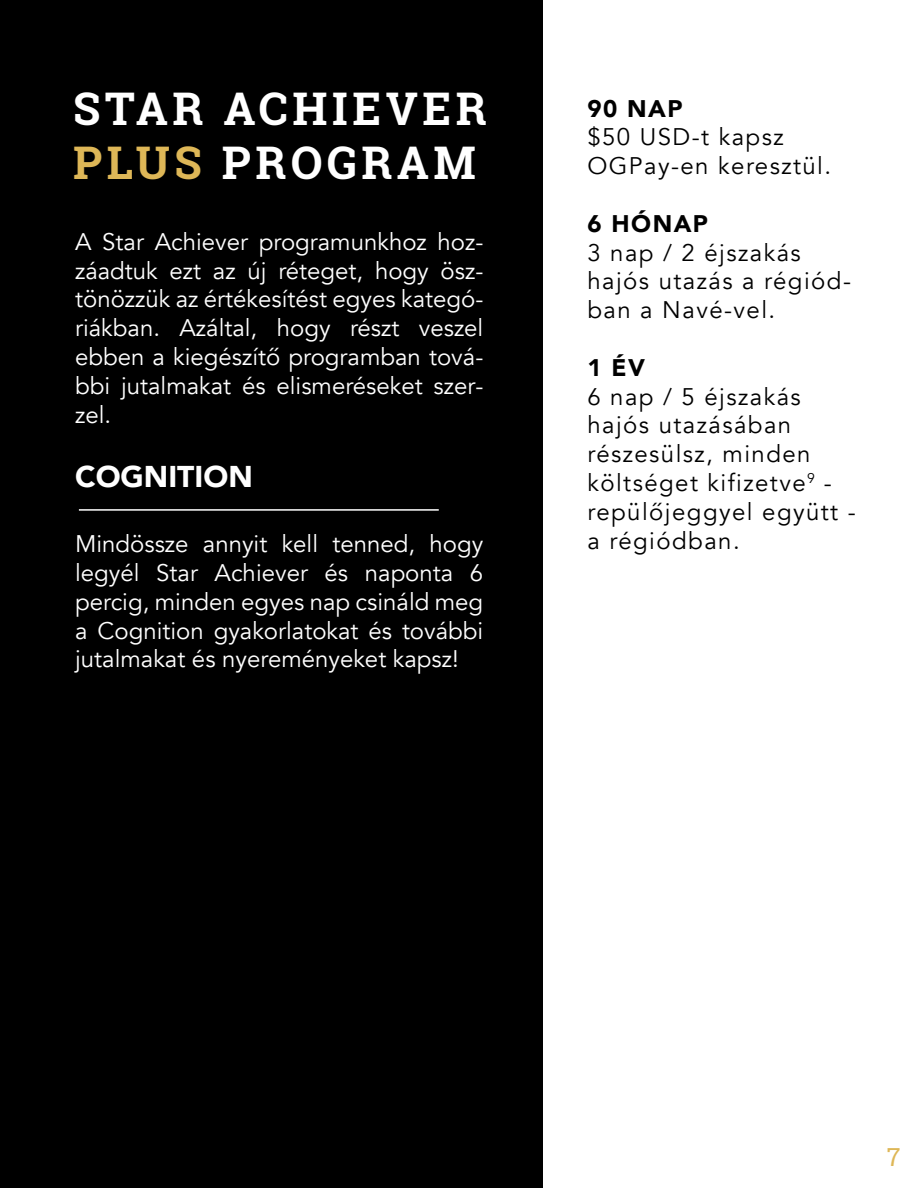
<style>
.page{position:relative;width:918px;height:1188px;background:#fff}
.page>*{position:absolute;margin:0;border:0;box-sizing:border-box;transform-origin:0 0}
.t1{font:700 45px/54px "Roboto Slab";letter-spacing:.1em;color:#fff}
.t2{font:900 30px "Avenir";color:#fff}
.t3{font:24.9px "Roboto Slab";color:#deb757}
.t4{font:24px/28.8px "Avenir";color:#fff;text-align:justify}
.t5{font:24px/28.8px "Avenir";letter-spacing:.06em;color:#000}
.t6{font:900 24px "Avenir";letter-spacing:.06em;color:#000}
.s1{color:#deb757}
</style>
<div class="page">
<div style="left:0;top:0;width:543px;height:1188px;background:#000"></div>
<hr style="left:79px;top:509px;width:360px;height:2px;background:#fff">
<h1 class="t1" style="left:73px;top:81px;width:415px">STAR ACHIEVER<br><span class="s1">PLUS</span> PROGRAM</h1>
<p class="t4" style="left:75px;top:228px;width:410px">A Star Achiever programunkhoz hoz&shy;záadtuk ezt az új réteget, hogy ösz&shy;tönözzük az értékesítést egyes kategó&shy;riákban. Azáltal, hogy részt veszel ebben a kiegészítő programban tová&shy;bbi jutalmakat és elismeréseket szer&shy;zel.</p>
<p class="t2" style="left:75px;top:451px;width:179px">COGNITION</p>
<p class="t4" style="left:75px;top:530px;width:410px">Mindössze annyit kell tenned, hogy legyél Star Achiever és naponta 6 percig, minden egyes nap csináld meg a Cognition gyakorlatokat és további jutalmakat és nyereményeket kapsz!</p>
<p class="t6" style="left:587px;top:88px;width:97px">90 NAP</p>
<p class="t5" style="left:587px;top:123px;width:245px">$50 USD-t kapsz<br>OGPay-en keresztül.</p>
<p class="t6" style="left:587px;top:203px;width:122px">6 HÓNAP</p>
<p class="t5" style="left:587px;top:238px;width:265px">3 nap / 2 éjszakás hajós utazás a régiód&shy;ban a Navé-vel.</p>
<p class="t6" style="left:587px;top:347px;width:59px">1 ÉV</p>
<p class="t5" style="left:587px;top:382px;width:270px">6 nap / 5 éjszakás hajós utazásában részesülsz, minden költséget kifizetve<sup>9</sup> - repülőjeggyel együtt - a régiódban.</p>
<p class="t3" style="left:887px;top:1139px;width:15px">7</p>
</div>
